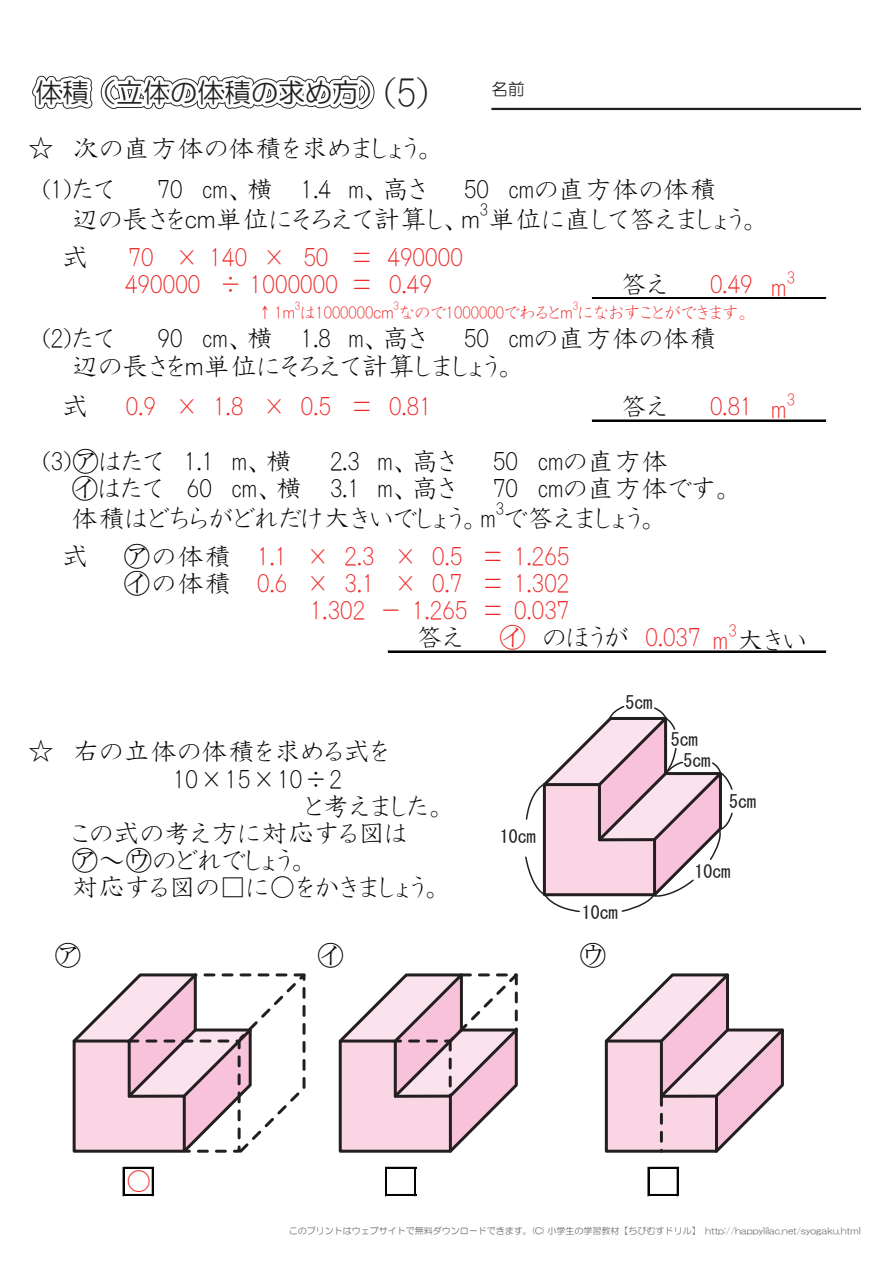
<style>
.page{position:relative;width:893px;height:1263px;background:#fff}
.page>*{position:absolute;margin:0;border:0;box-sizing:border-box;transform-origin:0 0}
.t1{font:42px "HGP Kyokashotai";color:#231f20}
.t2{font:27px/30.3px "HGP Kyokashotai";color:#030303}
.t3{font:27px/27.2px "HGP Kyokashotai";color:#ee2a29}
.t4{font:27px "HG Maru Gothic MPRO";color:#231f20}
.t5{font:27px "MS Mincho";color:#030303}
.t6{font:21px "HGP Kyokashotai";color:#ee2a29}
.t7{font:18px "HGP Kyokashotai";color:#ee2a29}
.t8{font:18px "MS Gothic";color:#231f20}
.t9{font:18px "HGP Kyokashotai";color:#030303}
.t10{font:16.65px "HG Maru Gothic MPRO";color:#231f20}
.t11{font:12px "HGP Kyokashotai";color:#ee2a29}
.t12{font:9px "HG Maru Gothic MPRO";color:#6c6d70}
.s1{font-family:"MS Mincho"}
.s2{font-family:"MS Mincho";color:#030303}
.s3{font-family:"HG Kyokashotai";color:#030303}
.s4{color:#030303}
</style>
<div class="page">
<svg style="left:32px;top:75px;width:343px;height:35px"></svg>
<hr style="left:491px;top:108px;width:370px;height:2px;background:#231f20">
<hr style="left:124px;top:1167px;width:30px;height:2px;background:#030303">
<hr style="left:124px;top:1194px;width:30px;height:2px;background:#030303">
<svg style="left:123px;top:1167px;width:1px;height:29px"></svg>
<hr style="left:152px;top:1169px;width:2px;height:27px;background:#030303">
<svg style="left:385px;top:1167px;width:31px;height:29px"></svg>
<svg style="left:648px;top:1167px;width:1px;height:29px"></svg>
<hr style="left:677px;top:1169px;width:2px;height:27px;background:#030303">
<hr style="left:592px;top:297px;width:234px;height:1px;background:#030303">
<hr style="left:592px;top:298px;width:234px;height:1px;background:#030303">
<hr style="left:592px;top:420px;width:234px;height:1px;background:#030303">
<hr style="left:388px;top:651px;width:438px;height:1px;background:#030303">
<hr style="left:649px;top:1167px;width:30px;height:2px;background:#030303">
<hr style="left:649px;top:1194px;width:30px;height:2px;background:#030303">
<svg style="left:525px;top:706px;width:208px;height:207px"></svg>
<svg style="left:72px;top:973px;width:234px;height:180px"></svg>
<svg style="left:338px;top:973px;width:180px;height:180px"></svg>
<svg style="left:604px;top:973px;width:180px;height:180px"></svg>
<h1 class="t1" style="left:383px;top:72px;width:48px">(5)</h1>
<p class="t4" style="left:35px;top:79px;width:352px">体積（立体の体積の求め方）</p>
<p class="t10" style="left:491px;top:81px;width:35px">名前</p>
<p class="t2" style="left:42px;top:128px;width:395px;line-height:40.5px;text-indent:-15px">☆ 次の直方体の体積を求めましょう。(1)たて</p>
<p class="t2" style="left:158px;top:174px;width:270px">70 cm、横 1.4 m、高さ</p>
<p class="t2" style="left:71px;top:174px;width:691px;text-indent:392px">50 cmの直方体の体積<br>辺の長さをｃｍ単位にそろえて計算し、ｍ単位に直して答えましょう。</p>
<p class="t9" style="left:480px;top:200px;width:10px">3</p>
<p class="t2" style="left:62px;top:242px;width:28px">式</p>
<p class="t3" style="left:125px;top:243px;width:339px">70 × 140 × 50 ＝ 490000<br>490000 ÷ 1000000 ＝ 0.49</p>
<p class="t2" style="left:620px;top:269px;width:49px">答え</p>
<p class="t3" style="left:710px;top:271px;width:78px">0.49 m</p>
<p class="t7" style="left:787px;top:268px;width:10px">3</p>
<p class="t6" style="left:254px;top:302px;width:23px">↑</p>
<p class="t11" style="left:295px;top:300px;width:7px">3</p>
<p class="t11" style="left:394px;top:300px;width:7px">3</p>
<p class="t11" style="left:573px;top:300px;width:7px">3</p>
<p class="t7" style="left:274px;top:303px;width:478px">1ｍは1000000ｃｍなので1000000でわるとｍになおすことができます。</p>
<p class="t2" style="left:42px;top:323px;width:74px">(2)たて</p>
<p class="t2" style="left:158px;top:323px;width:270px">90 cm、横 1.8 m、高さ</p>
<p class="t2" style="left:464px;top:323px;width:255px">50 cmの直方体の体積</p>
<p class="t2" style="left:62px;top:345px;width:456px;line-height:40.7px;text-indent:10px">辺の長さをｍ単位にそろえて計算しましょう。式</p>
<p class="t3" style="left:126px;top:393px;width:308px">0.9 × 1.8 × 0.5 ＝ 0.81</p>
<p class="t2" style="left:620px;top:391px;width:49px">答え</p>
<p class="t3" style="left:710px;top:393px;width:78px">0.81 m</p>
<p class="t7" style="left:787px;top:390px;width:10px">3</p>
<p class="t2" style="left:42px;top:446px;width:252px">(3)<span class="s1">㋐</span>はたて 1.1 m、横</p>
<p class="t2" style="left:330px;top:446px;width:127px">2.3 m、高さ</p>
<p class="t2" style="left:493px;top:446px;width:177px">50 cmの直方体</p>
<p class="t2" style="left:71px;top:473px;width:385px"><span class="s1">㋑</span>はたて 60 cm、横 3.1 m、高さ</p>
<p class="t2" style="left:71px;top:473px;width:664px;text-indent:422px">70 cmの直方体です。体積はどちらがどれだけ大きいでしょう。m で答えましょう。</p>
<p class="t9" style="left:496px;top:499px;width:10px">3</p>
<p class="t2" style="left:62px;top:541px;width:28px">式</p>
<p class="t3" style="left:123px;top:542px;width:448px;text-align:right"><span class="s2">㋐</span><span class="s3">の体積</span> 1.1 × 2.3 × 0.5 ＝ 1.265<span class="s2">㋑</span><span class="s3">の体積</span> 0.6 × 3.1 × 0.7 ＝ 1.302<br>1.302 － 1.265 ＝ 0.037</p>
<p class="t2" style="left:416px;top:622px;width:49px">答え</p>
<p class="t3" style="left:499px;top:624px;width:231px"><span class="s1">㋑</span> <span class="s4">のほうが</span> 0.037 m</p>
<p class="t7" style="left:728px;top:621px;width:10px">3</p>
<p class="t2" style="left:737px;top:625px;width:72px">大きい</p>
<p class="t8" style="left:625px;top:693px;width:28px">5cm</p>
<p class="t2" style="left:28px;top:736px;width:363px">☆ 右の立体の体積を求める式を</p>
<p class="t2" style="left:173px;top:763px;width:171px">10×15×10÷2</p>
<p class="t2" style="left:305px;top:791px;width:144px">と考えました。</p>
<p class="t2" style="left:71px;top:818px;width:338px">この式の考え方に対応する図は</p>
<p class="t2" style="left:71px;top:845px;width:239px"><span class="s1">㋐</span>～<span class="s1">㋒</span>のどれでしょう。</p>
<p class="t2" style="left:71px;top:872px;width:373px">対応する図の□に○をかきましょう。</p>
<p class="t8" style="left:500px;top:828px;width:37px">10cm</p>
<p class="t8" style="left:582px;top:903px;width:37px">10cm</p>
<p class="t5" style="left:55px;top:942px;width:28px">㋐</p>
<p class="t5" style="left:317px;top:942px;width:28px">㋑</p>
<p class="t5" style="left:579px;top:942px;width:28px">㋒</p>
<p class="t8" style="left:671px;top:730px;width:28px">5cm</p>
<p class="t8" style="left:684px;top:752px;width:28px">5cm</p>
<p class="t8" style="left:729px;top:793px;width:28px">5cm</p>
<p class="t8" style="left:694px;top:862px;width:37px">10cm</p>
<p class="t3" style="left:126px;top:1167px;width:28px">○</p>
<p class="t12" style="left:289px;top:1226px;width:573px">このプリントはウェブサイトで無料ダウンロードできます。(C) 小学生の学習教材【ちびむすドリル】　http://happylilac.net/syogaku.html</p>
</div>
